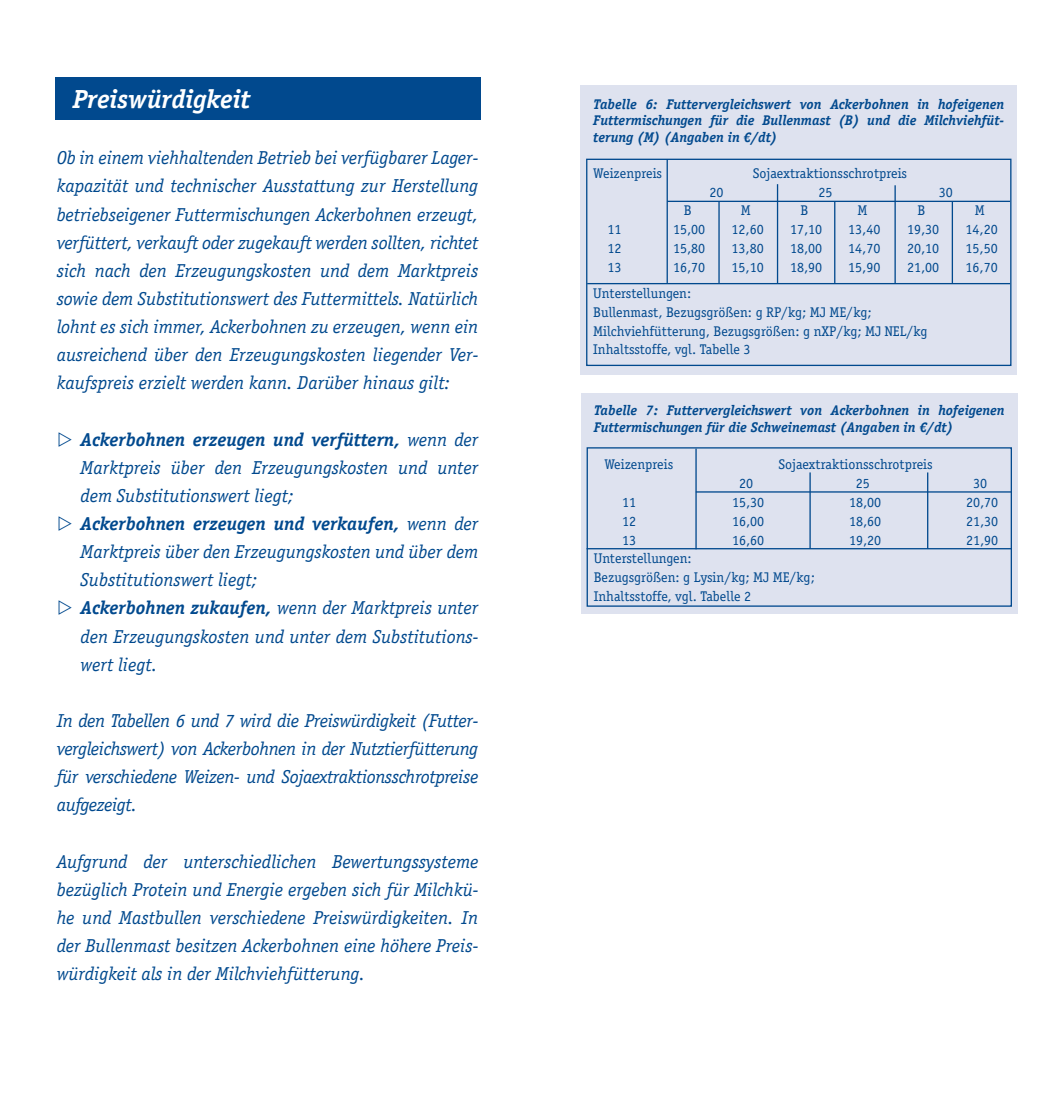
<style>
.page{position:relative;width:1063px;height:1118px;background:#fff}
.page>*{position:absolute;margin:0;border:0;box-sizing:border-box;transform-origin:0 0}
.t1{font:italic 700 26.25px "Officina Serif LT";color:#fff}
.t2{font:italic 18.75px/28px "Officina Serif LT";color:#01498e;text-align:justify}
.t3{font:14px/18.8px "Officina Serif LT";color:#01498e}
.t4{font:italic 700 14px/17px "Officina Serif LT";color:#01498e;text-align:justify}
.s1{font-weight:700}
</style>
<div class="page">
<svg style="left:55px;top:77px;width:963px;height:537px"></svg>
<svg style="left:59px;top:432px;width:13px;height:14px"></svg>
<svg style="left:59px;top:516px;width:13px;height:15px"></svg>
<svg style="left:59px;top:600px;width:13px;height:14px"></svg>
<h1 class="t1" style="left:73px;top:89px;width:179px">Preiswürdigkeit</h1>
<p class="t2" style="left:57px;top:145px;width:423px">Ob in einem viehhaltenden Betrieb bei verfügbarer Lager&shy;kapazität und technischer Ausstattung zur Herstellung betriebseigener Futtermischungen Ackerbohnen erzeugt, verfüttert, verkauft oder zugekauft werden sollten, richtet sich nach den Erzeugungskosten und dem Marktpreis sowie dem Substitutionswert des Futtermittels. Natürlich lohnt es sich immer, Ackerbohnen zu erzeugen, wenn ein ausreichend über den Erzeugungskosten liegender Ver&shy;kaufspreis erzielt werden kann. Darüber hinaus gilt:</p>
<p class="t2" style="left:81px;top:427px;width:399px;text-align:left"><span class="s1">Ackerbohnen erzeugen und verfüttern,</span> wenn der Marktpreis über den Erzeugungskosten und unter dem Substitutionswert liegt;<br><span class="s1">Ackerbohnen erzeugen und verkaufen,</span> wenn der Marktpreis über den Erzeugungskosten und über dem Substitutionswert liegt;<br><span class="s1">Ackerbohnen zukaufen,</span> wenn der Marktpreis unter den Erzeugungskosten und unter dem Substitutions&shy;wert liegt.</p>
<p class="t2" style="left:57px;top:708px;width:423px">In den Tabellen 6 und 7 wird die Preiswürdigkeit (Futter&shy;vergleichswert) von Ackerbohnen in der Nutztierfütterung für verschiedene Weizen- und Sojaextraktionsschrotpreise aufgezeigt.</p>
<p class="t2" style="left:57px;top:848px;width:423px">Aufgrund der unterschiedlichen Bewertungssysteme bezüglich Protein und Energie ergeben sich für Milchkü&shy;he und Mastbullen verschiedene Preiswürdigkeiten. In der Bullenmast besitzen Ackerbohnen eine höhere Preis&shy;würdigkeit als in der Milchviehfütterung.</p>
<p class="t4" style="left:593px;top:96px;width:412px">Tabelle 6: Futtervergleichswert von Ackerbohnen in hofeigenen Futtermischungen für die Bullenmast (B) und die Milchviehfüt&shy;terung (M) (Angaben in €/dt)</p>
<p class="t3" style="left:593px;top:165px;width:70px">Weizenpreis</p>
<p class="t3" style="left:752px;top:165px;width:156px">Sojaextraktionsschrotpreis</p>
<p class="t3" style="left:709px;top:184px;width:16px">20</p>
<p class="t3" style="left:818px;top:184px;width:16px">25</p>
<p class="t3" style="left:938px;top:184px;width:16px">30</p>
<p class="t3" style="left:683px;top:202px;width:9px">B</p>
<p class="t3" style="left:740px;top:202px;width:11px">M</p>
<p class="t3" style="left:800px;top:202px;width:9px">B</p>
<p class="t3" style="left:857px;top:202px;width:11px">M</p>
<p class="t3" style="left:917px;top:202px;width:9px">B</p>
<p class="t3" style="left:974px;top:202px;width:11px">M</p>
<p class="t3" style="left:607px;top:221px;width:16px">11</p>
<p class="t3" style="left:673px;top:221px;width:34px">15,00</p>
<p class="t3" style="left:731px;top:221px;width:34px">12,60</p>
<p class="t3" style="left:790px;top:221px;width:34px">17,10</p>
<p class="t3" style="left:848px;top:221px;width:34px">13,40</p>
<p class="t3" style="left:907px;top:221px;width:34px">19,30</p>
<p class="t3" style="left:965px;top:221px;width:34px">14,20</p>
<p class="t3" style="left:607px;top:240px;width:16px">12</p>
<p class="t3" style="left:673px;top:240px;width:34px">15,80</p>
<p class="t3" style="left:731px;top:240px;width:34px">13,80</p>
<p class="t3" style="left:790px;top:240px;width:34px">18,00</p>
<p class="t3" style="left:848px;top:240px;width:34px">14,70</p>
<p class="t3" style="left:907px;top:240px;width:34px">20,10</p>
<p class="t3" style="left:965px;top:240px;width:34px">15,50</p>
<p class="t3" style="left:607px;top:259px;width:16px">13</p>
<p class="t3" style="left:673px;top:259px;width:34px">16,70</p>
<p class="t3" style="left:731px;top:259px;width:34px">15,10</p>
<p class="t3" style="left:790px;top:259px;width:34px">18,90</p>
<p class="t3" style="left:848px;top:259px;width:34px">15,90</p>
<p class="t3" style="left:907px;top:259px;width:34px">21,00</p>
<p class="t3" style="left:965px;top:259px;width:34px">16,70</p>
<p class="t3" style="left:593px;top:285px;width:336px">Unterstellungen:<br>Bullenmast, Bezugsgrößen: g RP/kg; MJ ME/kg; Milchviehfütterung, Bezugsgrößen: g nXP/kg; MJ NEL/kg Inhaltsstoffe, vgl. Tabelle 3</p>
<p class="t4" style="left:594px;top:403px;width:412px">Tabelle 7: Futtervergleichswert von Ackerbohnen in hofeigenen<br>Futtermischungen für die Schweinemast (Angaben in €/dt)</p>
<p class="t3" style="left:604px;top:456px;width:70px">Weizenpreis</p>
<p class="t3" style="left:778px;top:456px;width:156px">Sojaextraktionsschrotpreis</p>
<p class="t3" style="left:739px;top:475px;width:16px">20</p>
<p class="t3" style="left:855px;top:475px;width:16px">25</p>
<p class="t3" style="left:973px;top:475px;width:16px">30</p>
<p class="t3" style="left:622px;top:494px;width:16px">11</p>
<p class="t3" style="left:732px;top:494px;width:34px">15,30</p>
<p class="t3" style="left:849px;top:494px;width:34px">18,00</p>
<p class="t3" style="left:966px;top:494px;width:34px">20,70</p>
<p class="t3" style="left:622px;top:512px;width:16px">12</p>
<p class="t3" style="left:732px;top:512px;width:34px">16,00</p>
<p class="t3" style="left:849px;top:512px;width:34px">18,60</p>
<p class="t3" style="left:966px;top:512px;width:34px">21,30</p>
<p class="t3" style="left:622px;top:531px;width:16px">13</p>
<p class="t3" style="left:732px;top:531px;width:34px">16,60</p>
<p class="t3" style="left:849px;top:531px;width:34px">19,20</p>
<p class="t3" style="left:966px;top:531px;width:34px">21,90</p>
<p class="t3" style="left:594px;top:550px;width:222px">Unterstellungen:<br>Bezugsgrößen: g Lysin/kg; MJ ME/kg;<br>Inhaltsstoffe, vgl. Tabelle 2</p>
</div>
